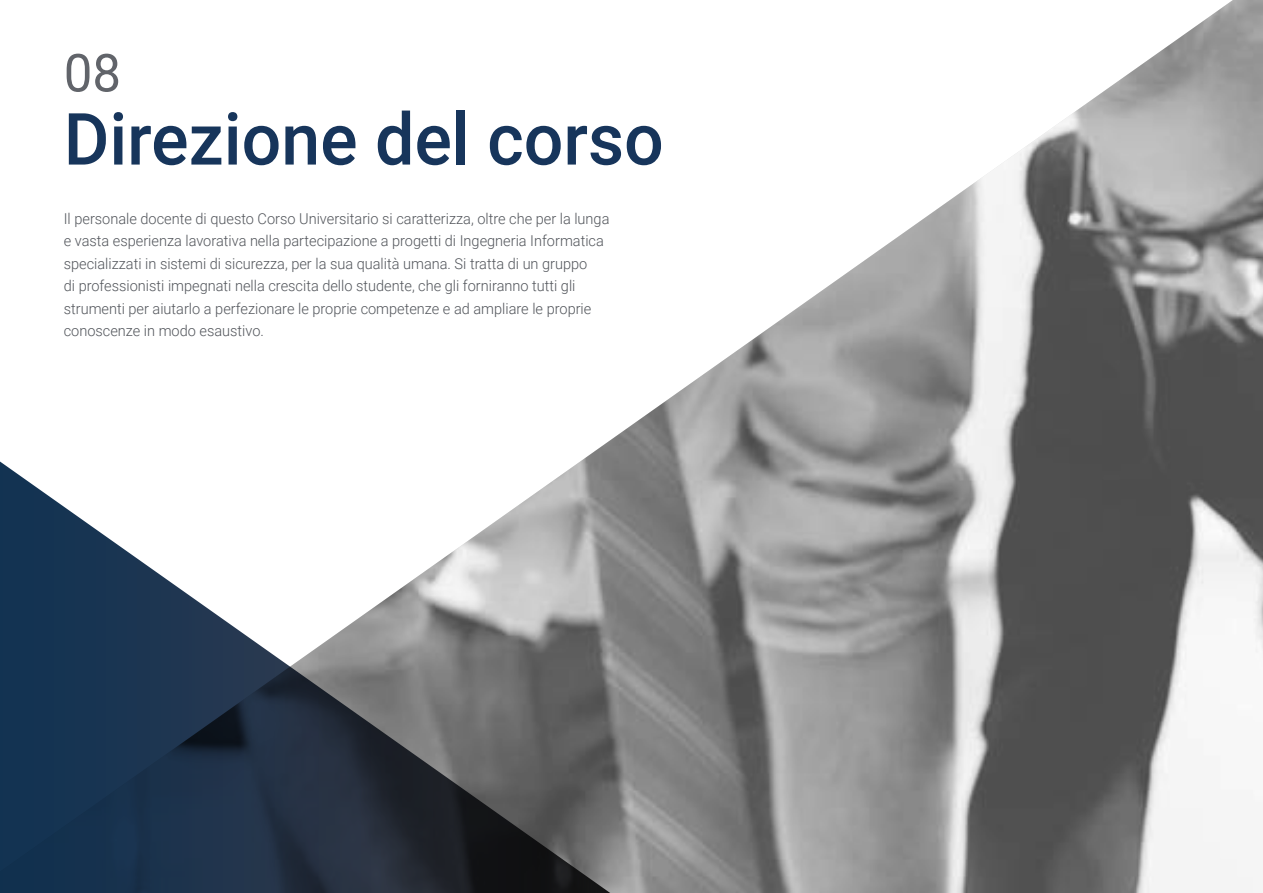
<style>
.page{position:relative;width:1263px;height:893px;background:#fff}
.page>*{position:absolute;margin:0;border:0;box-sizing:border-box;transform-origin:0 0}
.t1{font:500 72px "Roboto";color:#17355b}
.t2{font:52.5px "Roboto";color:#61646a}
.t3{font:300 15px/22.5px "Roboto";color:#52555b}
</style>
<div class="page">
<img style="left:602px;top:0;width:661px;height:893px">
<svg style="left:0;top:446px;width:640px;height:447px"></svg>
<h2 class="t2" style="left:64px;top:36px;width:59px">08</h2>
<h1 class="t1" style="left:64px;top:89px;width:601px">Direzione del corso</h1>
<p class="t3" style="left:64px;top:207px;width:547px">Il personale docente di questo Corso Universitario si caratterizza, oltre che per la lunga e vasta esperienza lavorativa nella partecipazione a progetti di Ingegneria Informatica specializzati in sistemi di sicurezza, per la sua qualità umana. Si tratta di un gruppo<br>di professionisti impegnati nella crescita dello studente, che gli forniranno tutti gli strumenti per aiutarlo a perfezionare le proprie competenze e ad ampliare le proprie conoscenze in modo esaustivo.</p>
</div>
